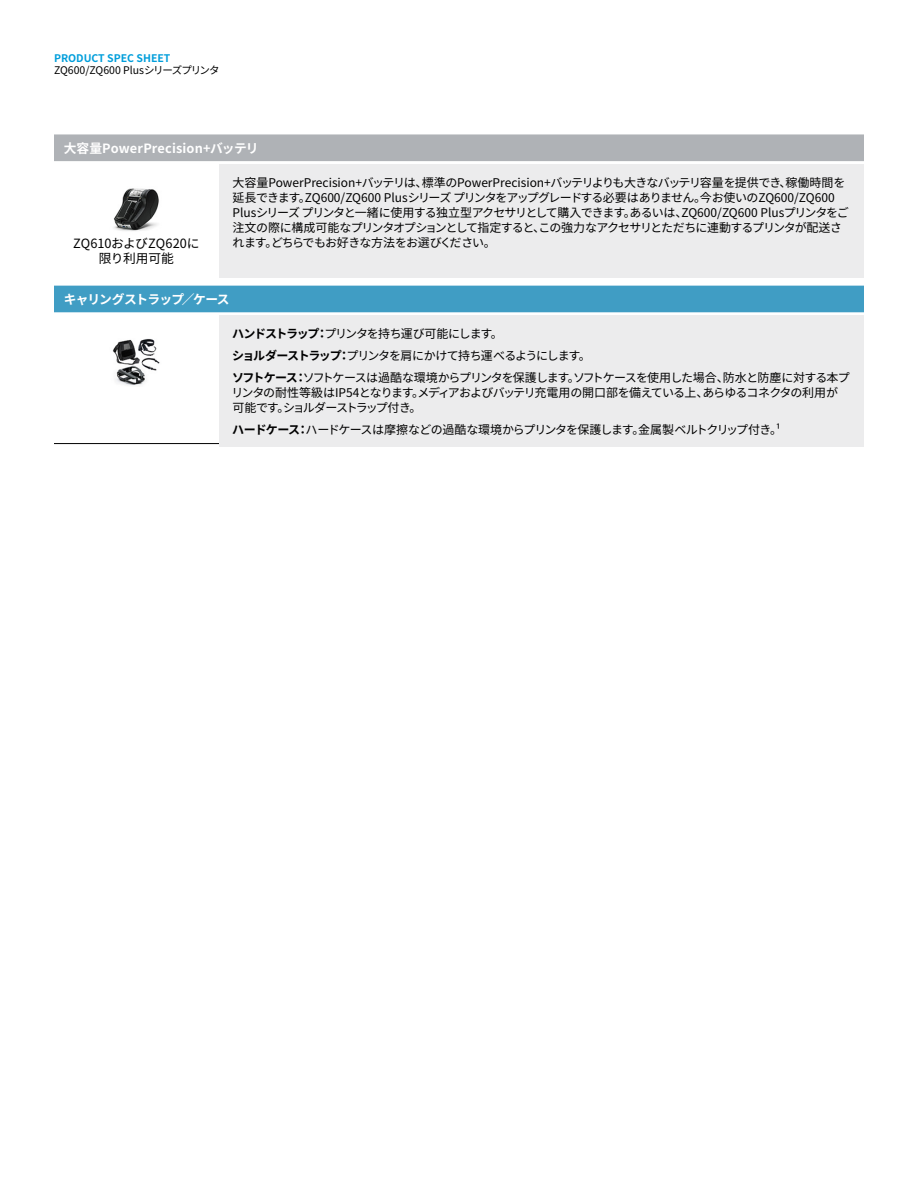
<style>
.page{position:relative;width:918px;height:1188px;background:#fff}
.page>*{position:absolute;margin:0;border:0;box-sizing:border-box;transform-origin:0 0}
.t1{font:700 12.75px "Noto Sans CJ Kjp";letter-spacing:.005em;color:#fff}
.t2{font:12.75px/15px "Noto Sans CJ Kjp";letter-spacing:-.01em;color:#000;text-align:center}
.t3{font:700 12.75px "Noto Sans CJ Kjp";letter-spacing:-.06em;color:#fff}
.t4{font:12px/15px "Noto Sans CJ Kjp";letter-spacing:-.035em;color:#000}
.t5{font:12px/15px "Noto Sans CJ Kjp";letter-spacing:-.055em;color:#000}
.t6{font:12px/21.8px "Noto Sans CJ Kjp";letter-spacing:-.08em;color:#000}
.t7{font:10.5px "Noto Sans CJ Kjp";letter-spacing:-.01em;color:#000}
.t8{font:700 10.5px "Noto Sans CJ Kjp";color:#009edb}
.s1{font-weight:700}
</style>
<div class="page">
<hr style="left:54px;top:443px;width:810px;height:1px;background:#000">
<div style="left:54px;top:133px;width:810px;height:30px;background:#afb2b6"></div>
<hr style="left:54px;top:131px;width:810px;height:3px;background:#fff">
<hr style="left:54px;top:161px;width:810px;height:3px;background:#fff">
<div style="left:219px;top:164px;width:645px;height:114px;background:#ececed"></div>
<img style="left:114px;top:188px;width:45px;height:43px">
<div style="left:54px;top:284px;width:810px;height:30px;background:#409dc4"></div>
<hr style="left:54px;top:283px;width:810px;height:3px;background:#fff">
<hr style="left:54px;top:312px;width:810px;height:3px;background:#fff">
<div style="left:219px;top:315px;width:645px;height:132px;background:#ececed"></div>
<img style="left:112px;top:339px;width:48px;height:47px">
<p class="t8" style="left:54px;top:52px;width:118px">PRODUCT SPEC SHEET</p>
<p class="t7" style="left:54px;top:64px;width:167px">ZQ600/ZQ600 Plusシリーズプリンタ</p>
<p class="t1" style="left:64px;top:141px;width:196px">大容量PowerPrecision+バッテリ</p>
<p class="t2" style="left:73px;top:236px;width:128px">ZQ610およびZQ620に限り利用可能</p>
<p class="t4" style="left:232px;top:176px;width:618px">大容量PowerPrecision+バッテリは、標準のPowerPrecision+バッテリよりも大きなバッテリ容量を提供でき、稼働時間を延長できます。ZQ600/ZQ600 Plusシリーズ プリンタをアップグレードする必要はありません。今お使いのZQ600/ZQ600<br>Plusシリーズ プリンタと一緒に使用する独立型アクセサリとして購入できます。あるいは、ZQ600/ZQ600 Plusプリンタをご注文の際に構成可能なプリンタオプションとして指定すると、この強力なアクセサリとただちに連動するプリンタが配送されます。どちらでもお好きな方法をお選びください。</p>
<p class="t3" style="left:64px;top:292px;width:167px">キャリングストラップ／ケース</p>
<p class="t6" style="left:232px;top:323px;width:619px"><span class="s1">ハンドストラップ：</span>プリンタを持ち運び可能にします。<br><span class="s1">ショルダーストラップ：</span>プリンタを肩にかけて持ち運べるようにします。<br><span class="s1">ソフトケース：</span>ソフトケースは過酷な環境からプリンタを保護します。ソフトケースを使用した場合、防水と防塵に対する本プ</p>
<p class="t5" style="left:232px;top:385px;width:608px">リンタの耐性等級はIP54となります。メディアおよびバッテリ充電用の開口部を備えている上、あらゆるコネクタの利用が可能です。ショルダーストラップ付き。</p>
<p class="t5" style="left:232px;top:422px;width:551px"><span class="s1">ハードケース：</span>ハードケースは摩擦などの過酷な環境からプリンタを保護します。金属製ベルトクリップ付き。¹</p>
</div>
